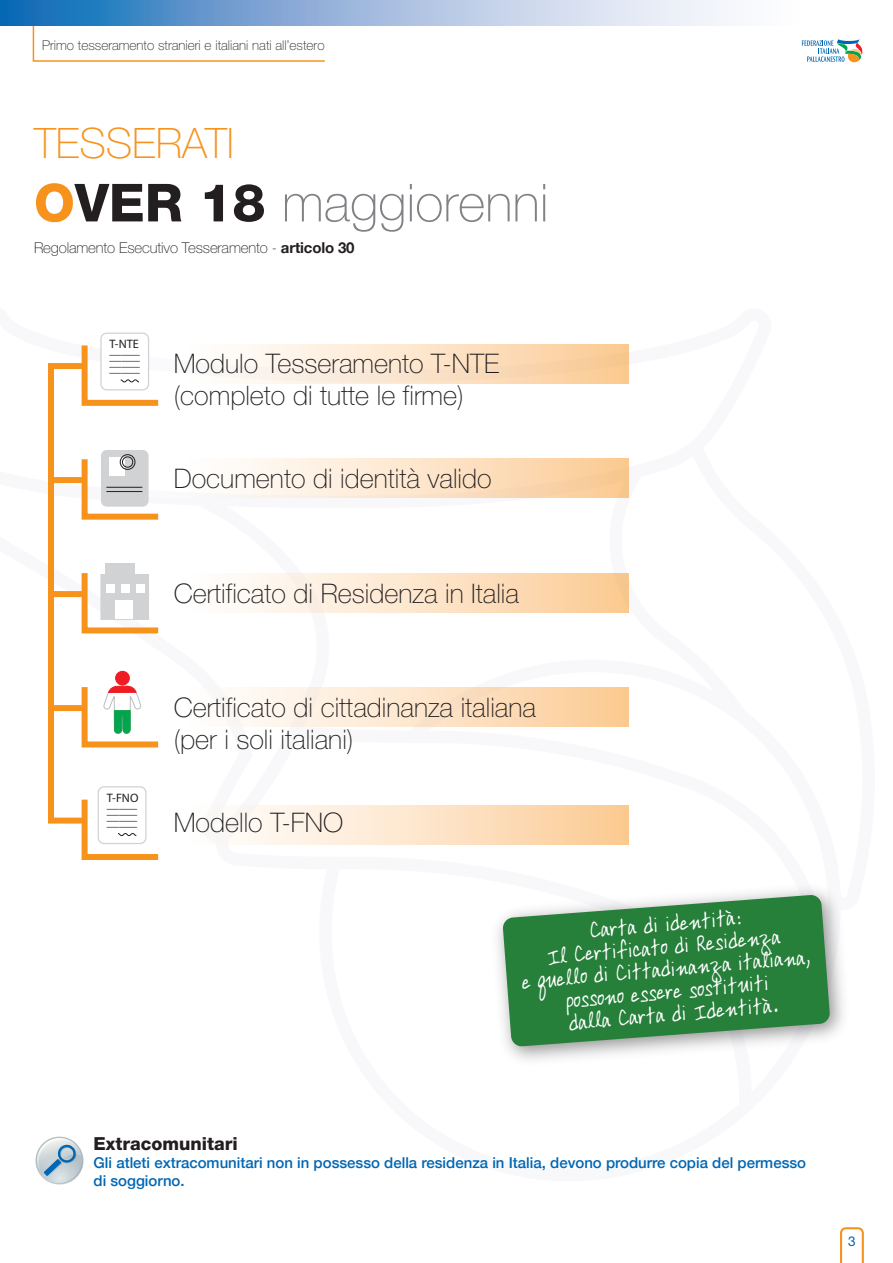
<style>
.page{position:relative;width:893px;height:1263px;background:#fff}
.page>*{position:absolute;margin:0;border:0;box-sizing:border-box;transform-origin:0 0}
.t1{font:100 52.5px "Helvetica Neue";color:#808285}
.t2{font:100 42px "Helvetica Neue";color:#f7931d}
.t3{font:100 27px/32.4px "Helvetica Neue";color:#231f20}
.t4{font:22.5px/22.5px "Ardleys Hand";color:#fff;text-align:center;scale:.85 1}
.t5{font:800 18px "Helvetica Neue";color:#231f20}
.t6{font:500 15px/18px "Helvetica Neue";color:#0166b3}
.t7{font:100 15px "Helvetica Neue";letter-spacing:-.01em;color:#231f20}
.t8{font:100 13.5px "Helvetica Neue";color:#231f20}
.t9{font:13.5px "Helvetica Neue";color:#0166b3}
.t10{font:12.3px "Myriad Pro";color:#231f20}
.s1{font-weight:800;color:#f7931d}
.s2{font-weight:800;color:#231f20}
.s3{font-weight:700}
</style>
<div class="page">
<svg style="left:55px;top:332px;width:574px;height:152px"></svg>
<div style="left:136px;top:345px;width:493px;height:39px;background:linear-gradient(to right,#fdffff,#facb96)"></div>
<div style="left:136px;top:459px;width:493px;height:39px;background:linear-gradient(to right,#fff,#facb96)"></div>
<div style="left:136px;top:573px;width:493px;height:39px;background:linear-gradient(to right,#fff,#fbcc97)"></div>
<div style="left:136px;top:687px;width:493px;height:39px;background:linear-gradient(to right,#feffff,#fbcc96)"></div>
<div style="left:136px;top:805px;width:493px;height:39px;background:linear-gradient(to right,#feffff,#fccc97)"></div>
<svg style="left:85px;top:453px;width:79px;height:67px"></svg>
<svg style="left:85px;top:567px;width:79px;height:67px"></svg>
<div style="left:101px;top:450px;width:48px;height:57px;background:#d1d2d4;border-radius:6px"></div>
<div style="left:109px;top:457px;width:16px;height:19px;background:#fff"></div>
<hr style="left:106px;top:487px;width:36px;height:1px;background:#231f20">
<hr style="left:106px;top:491px;width:36px;height:1px;background:#231f20">
<div style="left:120px;top:454px;width:15px;height:16px;border:1px solid #231f20;border-radius:50%"></div>
<div style="left:122px;top:456px;width:11px;height:12px;border:1px solid #231f20;border-radius:50%"></div>
<div style="left:106px;top:563px;width:29px;height:14px;background:#d1d2d4"></div>
<div style="left:100px;top:574px;width:49px;height:46px;background:#d1d2d4;border:1px solid #d1d2d4"></div>
<div style="left:115px;top:600px;width:18px;height:19px;background:#fff"></div>
<div style="left:106px;top:584px;width:8px;height:8px;background:#fff"></div>
<div style="left:121px;top:584px;width:9px;height:8px;background:#fff"></div>
<div style="left:136px;top:584px;width:8px;height:8px;background:#fff"></div>
<svg style="left:79px;top:681px;width:85px;height:179px"></svg>
<div style="left:116px;top:671px;width:13px;height:14px;background:#ee1d23;border-radius:50%"></div>
<div style="left:115px;top:671px;width:15px;height:14px;border:1px solid #ee1d23;border-radius:50%"></div>
<div style="left:101px;top:333px;width:48px;height:57px;background:#fff;border-radius:6px"></div>
<div style="left:100px;top:333px;width:49px;height:57px;border:1px solid #d1d2d4;border-radius:6px"></div>
<svg style="left:79px;top:339px;width:85px;height:70px"></svg>
<div style="left:51px;top:477px;width:31px;height:6px;background:#f7931d"></div>
<div style="left:51px;top:591px;width:31px;height:6px;background:#f7931d"></div>
<div style="left:51px;top:705px;width:31px;height:6px;background:#f7931d"></div>
<div style="left:48px;top:363px;width:37px;height:460px;border:6px solid #f7931d"></div>
<img style="left:497px;top:886px;width:346px;height:174px">
<svg style="left:503px;top:895px;width:327px;height:152px;background:#469056"></svg>
<svg style="left:36px;top:1136px;width:48px;height:49px"></svg>
<svg style="left:37px;top:1138px;width:46px;height:46px"></svg>
<svg style="left:32px;top:26px;width:293px;height:36px"></svg>
<svg style="left:0;top:0;width:729px;height:26px;background:#92b5db"></svg>
<svg style="left:802px;top:39px;width:61px;height:24px"></svg>
<svg style="left:840px;top:1227px;width:24px;height:36px"></svg>
<p class="t8" style="left:42px;top:38px;width:284px">Primo tesseramento stranieri e italiani nati all’estero</p>
<h2 class="t2" style="left:34px;top:120px;width:201px">TESSERATI</h2>
<h1 class="t1" style="left:34px;top:174px;width:516px"><span class="s1">O</span><span class="s2">VER 18</span> maggiorenni</h1>
<p class="t7" style="left:34px;top:239px;width:322px">Regolamento Esecutivo Tesseramento - <span class="s3">articolo 30</span></p>
<p class="t10" style="left:109px;top:336px;width:31px">T-NTE</p>
<p class="t10" style="left:109px;top:342px;width:32px">_____</p>
<p class="t10" style="left:109px;top:348px;width:32px">_____</p>
<p class="t10" style="left:109px;top:355px;width:32px">_____</p>
<p class="t10" style="left:109px;top:361px;width:32px">_____</p>
<p class="t3" style="left:174px;top:347px;width:327px">Modulo Tesseramento T-NTE (completo di tutte le firme)</p>
<p class="t3" style="left:174px;top:463px;width:320px">Documento di identità valido</p>
<p class="t3" style="left:174px;top:577px;width:347px">Certificato di Residenza in Italia</p>
<p class="t10" style="left:107px;top:790px;width:33px">T-FNO</p>
<p class="t10" style="left:107px;top:796px;width:32px">_____</p>
<p class="t10" style="left:107px;top:802px;width:32px">_____</p>
<p class="t10" style="left:107px;top:808px;width:32px">_____</p>
<p class="t10" style="left:107px;top:814px;width:32px">_____</p>
<p class="t3" style="left:174px;top:691px;width:364px">Certificato di cittadinanza italiana (per i soli italiani)</p>
<p class="t3" style="left:174px;top:807px;width:171px">Modello T-FNO</p>
<p class="t4" style="left:516px;top:925px;width:341px;rotate:-5deg">Carta di identità:<br>Il Certificato di Residenza<br>e quello di Cittadinanza italiana, possono essere sostituiti<br>dalla Carta di Identità.</p>
<p class="t5" style="left:94px;top:1133px;width:146px">Extracomunitari</p>
<p class="t6" style="left:94px;top:1153px;width:714px">Gli atleti extracomunitari non in possesso della residenza in Italia, devono produrre copia del permesso di soggiorno.</p>
<p class="t9" style="left:848px;top:1233px;width:9px">3</p>
</div>
